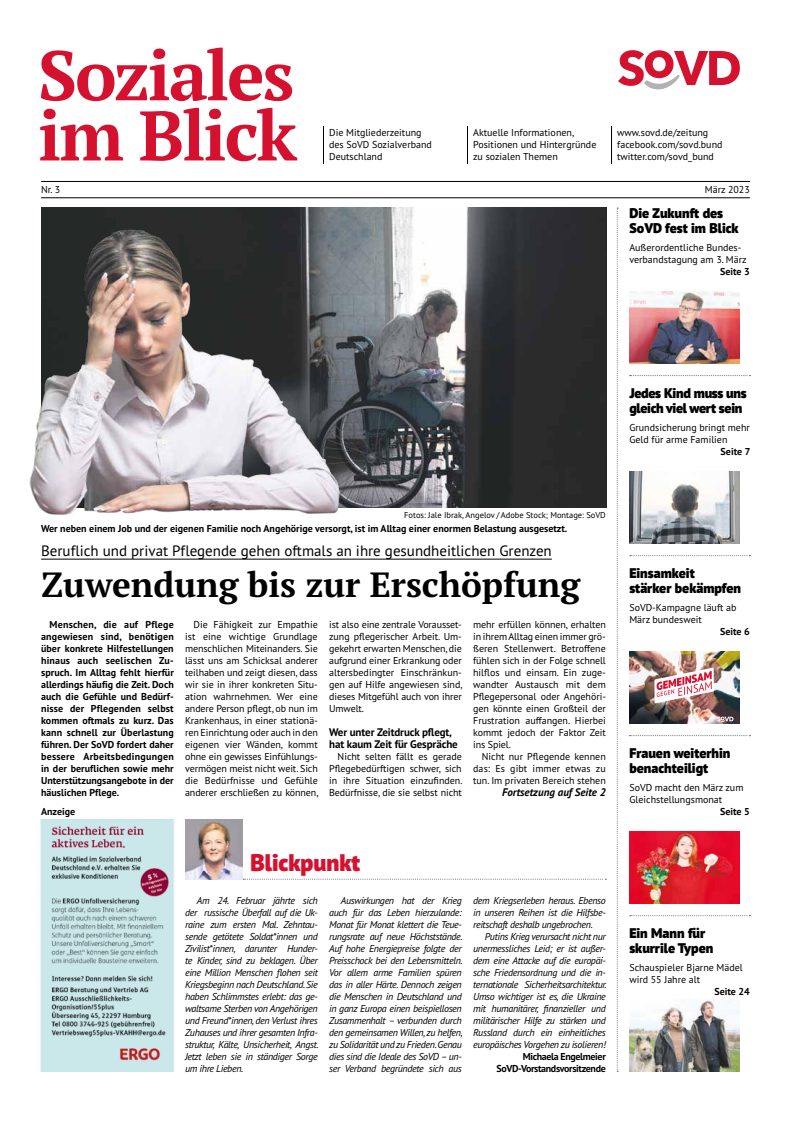
<style>
.page{position:relative;width:791px;height:1134px;background:#fff}
.page>*{position:absolute;margin:0;border:0;box-sizing:border-box;transform-origin:0 0}
.t1{font:700 35px "PT Serif Pro";color:#000}
.t2{font:900 24px "PT Sans Pro";color:#d51130}
.t3{font:15px "PT Sans Pro";color:#000}
.t4{font:900 14px/14.8px "PT Sans Pro";color:#000}
.t5{font:900 14px/14.8px "PT Sans Pro";letter-spacing:-.02em;color:#000}
.t6{font:700 11px/12px "PT Sans Pro";letter-spacing:-.01em;color:#000}
.t7{font:italic 700 11px "PT Sans Pro";color:#000}
.t8{font:10px/12px "PT Sans Pro";color:#000}
.t9{font:italic 10px/12px "PT Sans Pro";letter-spacing:-.035em;color:#000;text-align:justify}
.t10{font:700 10px/12px "PT Sans Pro";color:#000;text-align:justify}
.t11{font:700 10px/12px "PT Sans Pro";letter-spacing:-.035em;color:#000;text-align:right}
.t12{font:8.5px "PT Sans Pro";color:#000}
</style>
<div class="page">
<svg style="left:617px;top:208px;width:1px;height:864px"></svg>
<svg style="left:629px;top:735px;width:121px;height:1px"></svg>
<img style="left:629px;top:292px;width:110px;height:72px">
<svg style="left:630px;top:915px;width:120px;height:1px"></svg>
<svg style="left:630px;top:375px;width:120px;height:1px"></svg>
<svg style="left:630px;top:555px;width:120px;height:1px"></svg>
<img style="left:629px;top:472px;width:110px;height:72px">
<img style="left:629px;top:652px;width:110px;height:72px">
<svg style="left:717px;top:717px;width:16px;height:5px"></svg>
<svg style="left:654px;top:667px;width:60px;height:36px"></svg>
<img style="left:629px;top:832px;width:110px;height:72px">
<img style="left:629px;top:1000px;width:110px;height:72px">
<img style="left:203px;top:820px;width:39px;height:60px">
<svg style="left:243px;top:879px;width:363px;height:1px"></svg>
<hr style="left:41px;top:559px;width:511px;height:1px;background:#000">
<img style="left:430px;top:208px;width:176px;height:300px">
<img style="left:29px;top:207px;width:401px;height:308px">
<img style="left:40px;top:820px;width:163px;height:252px">
<hr style="left:41px;top:181px;width:709px;height:1px;background:#000">
<hr style="left:41px;top:198px;width:709px;height:1px;background:#000">
<svg style="left:618px;top:50px;width:122px;height:39px"></svg>
<hr style="left:323px;top:126px;width:1px;height:38px;background:#000">
<hr style="left:467px;top:126px;width:1px;height:38px;background:#000">
<hr style="left:611px;top:126px;width:1px;height:38px;background:#000">
<svg style="left:41px;top:48px;width:251px;height:53px"></svg>
<svg style="left:40px;top:109px;width:83px;height:51px"></svg>
<svg style="left:140px;top:108px;width:157px;height:53px"></svg>
<p class="t8" style="left:329px;top:127px;width:104px">Die Mitgliederzeitung des SoVD Sozialverband<br>Deutschland</p>
<p class="t8" style="left:473px;top:127px;width:125px">Aktuelle Informationen,<br>Positionen und Hintergründe zu sozialen Themen</p>
<p class="t8" style="left:617px;top:127px;width:107px">www.sovd.de/zeitung facebook.com/sovd.bund twitter.com/sovd_bund</p>
<p class="t8" style="left:41px;top:183px;width:21px">Nr. 3</p>
<p class="t8" style="left:705px;top:183px;width:46px">März 2023</p>
<h3 class="t4" style="left:629px;top:206px;width:111px">Die Zukunft des<br>SoVD fest im Blick</h3>
<p class="t8" style="left:629px;top:241px;width:119px">Außerordentliche Bundes&shy;verbandstagung am 3. März</p>
<p class="t10" style="left:720px;top:265px;width:31px">Seite 3</p>
<p class="t12" style="left:404px;top:509px;width:203px">Fotos: Jale Ibrak, Angelov / Adobe Stock; Montage: SoVD</p>
<p class="t10" style="left:41px;top:522px;width:528px">Wer neben einem Job und der eigenen Familie noch Angehörige versorgt, ist im Alltag einer enormen Belastung ausgesetzt.</p>
<h3 class="t3" style="left:41px;top:541px;width:512px">Beruflich und privat Pflegende gehen oftmals an ihre gesundheitlichen Grenzen</h3>
<h1 class="t1" style="left:41px;top:561px;width:541px">Zuwendung bis zur Erschöpfung</h1>
<p class="t10" style="left:41px;top:618px;width:134px;text-indent:8px">Menschen, die auf Pflege angewiesen sind, benötigen über konkrete Hilfestellungen hinaus auch seelischen Zu&shy;spruch. Im Alltag fehlt hierfür allerdings häufig die Zeit. Doch auch die Gefühle und Bedürf&shy;nisse der Pflegenden selbst kommen oftmals zu kurz. Das kann schnell zur Überlastung führen. Der SoVD fordert daher bessere Arbeitsbedingungen in der beruflichen sowie mehr Unterstützungsangebote in der häuslichen Pflege.</p>
<p class="t8" style="left:185px;top:618px;width:135px;text-align:justify;text-indent:8px">Die Fähigkeit zur Empathie ist eine wichtige Grundlage menschlichen Miteinanders. Sie lässt uns am Schicksal anderer teilhaben und zeigt diesen, dass wir sie in ihrer konkreten Situ&shy;ation wahrnehmen. Wer eine andere Person pflegt, ob nun im Krankenhaus, in einer stationä&shy;ren Einrichtung oder auch in den eigenen vier Wänden, kommt ohne ein gewisses Einfühlungs&shy;vermögen meist nicht weit. Sich die Bedürfnisse und Gefühle anderer erschließen zu können,</p>
<p class="t8" style="left:329px;top:618px;width:135px;text-align:justify">ist also eine zentrale Vorausset&shy;zung pflegerischer Arbeit. Um&shy;gekehrt erwarten Menschen, die aufgrund einer Erkrankung oder altersbedingter Einschränkun&shy;gen auf Hilfe angewiesen sind, dieses Mitgefühl auch von ihrer Umwelt.</p>
<p class="t8" style="left:473px;top:618px;width:134px;text-align:justify">mehr erfüllen können, erhalten in ihrem Alltag einen immer grö&shy;ßeren Stellenwert. Betroffene fühlen sich in der Folge schnell hilflos und einsam. Ein zuge&shy;wandter Austausch mit dem Pflegepersonal oder Angehöri&shy;gen könnte einen Großteil der Frustration auffangen. Hierbei kommt jedoch der Faktor Zeit ins Spiel.</p>
<p class="t8" style="left:473px;top:750px;width:134px;text-align:justify;text-indent:8px">Nicht nur Pflegende kennen das: Es gibt immer etwas zu tun. Im privaten Bereich stehen</p>
<p class="t6" style="left:329px;top:726px;width:130px">Wer unter Zeitdruck pflegt, hat kaum Zeit für Gespräche</p>
<p class="t8" style="left:329px;top:750px;width:135px;text-align:justify;text-indent:8px">Nicht selten fällt es gerade Pflegebedürftigen schwer, sich in ihre Situation einzufinden.<br>Bedürfnisse, die sie selbst nicht</p>
<p class="t7" style="left:502px;top:785px;width:105px">Fortsetzung auf Seite 2</p>
<p class="t10" style="left:41px;top:805px;width:36px">Anzeige</p>
<h2 class="t2" style="left:251px;top:846px;width:111px">Blickpunkt</h2>
<p class="t9" style="left:185px;top:894px;width:135px;text-indent:12px">Am 24. Februar jährte sich der russische Überfall auf die Uk&shy;raine zum ersten Mal. Zehntau&shy;sende getötete Soldat*innen und Zivilist*innen, darunter Hunder&shy;te Kinder, sind zu beklagen. Über eine Million Menschen flohen seit Kriegsbeginn nach Deutschland. Sie haben Schlimmstes erlebt: das ge&shy;waltsame Sterben von Angehörigen und Freund*innen, den Verlust ihres Zuhauses und ihrer gesamten Infra&shy;struktur, Kälte, Unsicherheit, Angst.<br>Jetzt leben sie in ständiger Sorge um ihre Lieben.</p>
<p class="t9" style="left:329px;top:894px;width:135px;text-indent:12px">Auswirkungen hat der Krieg auch für das Leben hierzulande:<br>Monat für Monat klettert die Teue&shy;rungsrate auf neue Höchststände.<br>Auf hohe Energiepreise folgte der Preisschock bei den Lebensmitteln.<br>Vor allem arme Familien spüren das in aller Härte. Dennoch zeigen die Menschen in Deutschland und in ganz Europa einen beispiellosen Zusammenhalt – verbunden durch den gemeinsamen Willen, zu helfen, zu Solidarität und zu Frieden. Genau dies sind die Ideale des SoVD – un&shy;ser Verband begründete sich aus</p>
<p class="t9" style="left:473px;top:894px;width:134px">dem Kriegserleben heraus. Ebenso in unseren Reihen ist die Hilfsbe&shy;reitschaft deshalb ungebrochen.</p>
<p class="t9" style="left:473px;top:930px;width:135px;text-indent:12px">Putins Krieg verursacht nicht nur unermessliches Leid; er ist außer&shy;dem eine Attacke auf die europäi&shy;sche Friedensordnung und die in&shy;ternationale Sicherheitsarchitektur.<br>Umso wichtiger ist es, die Ukraine mit humanitärer, finanzieller und militärischer Hilfe zu stärken und Russland durch ein einheitliches europäisches Vorgehen zu isolieren!</p>
<p class="t11" style="left:496px;top:1050px;width:111px">Michaela Engelmeier<br>SoVD-Vorstandsvorsitzende</p>
<h3 class="t5" style="left:629px;top:386px;width:119px">Jedes Kind muss uns gleich viel wert sein</h3>
<p class="t8" style="left:629px;top:421px;width:122px">Grundsicherung bringt mehr<br>Geld für arme Familien</p>
<p class="t10" style="left:721px;top:445px;width:31px">Seite 7</p>
<h3 class="t4" style="left:629px;top:566px;width:113px">Einsamkeit<br>stärker bekämpfen</h3>
<p class="t8" style="left:629px;top:601px;width:109px">SoVD-Kampagne läuft ab<br>März bundesweit</p>
<p class="t10" style="left:720px;top:625px;width:31px">Seite 6</p>
<h3 class="t4" style="left:629px;top:746px;width:103px">Frauen weiterhin benachteiligt</h3>
<p class="t8" style="left:629px;top:781px;width:116px">SoVD macht den März zum<br>Gleichstellungsmonat</p>
<p class="t10" style="left:720px;top:805px;width:31px">Seite 5</p>
<h3 class="t4" style="left:629px;top:926px;width:85px">Ein Mann für skurrile Typen</h3>
<p class="t8" style="left:629px;top:961px;width:115px">Schauspieler Bjarne Mädel wird 55 Jahre alt</p>
<p class="t10" style="left:714px;top:985px;width:37px">Seite 24</p>
</div>
